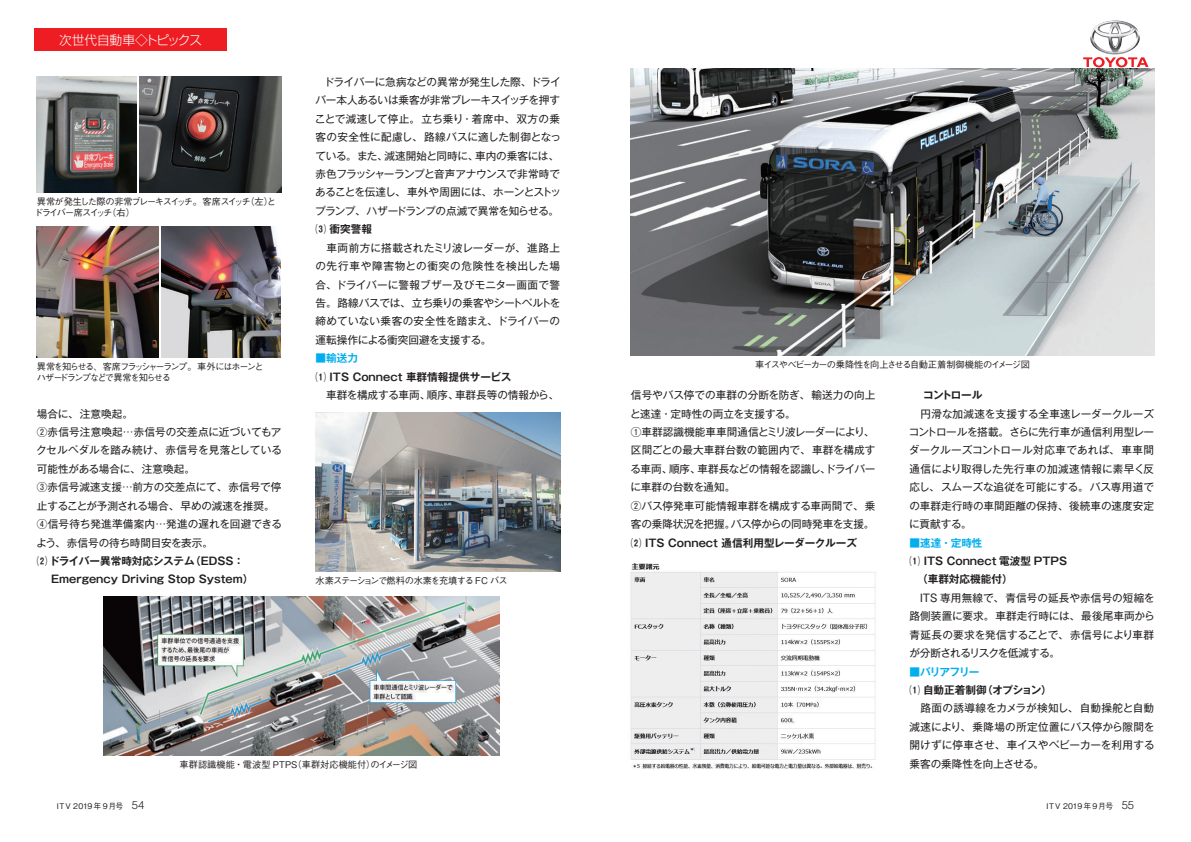
<style>
.page{position:relative;width:1191px;height:842px;background:#fff}
.page>*{position:absolute;margin:0;border:0;box-sizing:border-box;transform-origin:0 0}
.t1{font:300 12.8px "Shin Go Pr 5";letter-spacing:-.02em;color:#fff}
.t2{font:10.6px/18.4px "Gothic MB101 Pr 5";letter-spacing:-.005em;color:#231f20;text-align:justify}
.t3{font:10.6px/18.4px "Gothic MB101 Pr 5";letter-spacing:-.025em;color:#231f20}
.t4{font:700 10.6px/18.4px "Gothic MB101 Pr 5 De";color:#231f20}
.t5{font:700 10.6px "Gothic MB101 Pr 5 De";letter-spacing:-.025em;color:#00aeef}
.t6{font:700 10.6px "Gothic MB101 Pr 5 De";letter-spacing:-.035em;color:#231f20}
.t7{font:500 9.2px/11.3px "Gothic BBB Pr 5";letter-spacing:-.155em;color:#231f20}
.t8{font:500 9.2px/11.3px "Gothic BBB Pr 5";letter-spacing:-.15em;color:#231f20}
.t9{font:500 9.2px "Gothic BBB Pr 5";letter-spacing:-.12em;color:#231f20}
.t10{font:500 9.2px "Gothic BBB Pr 5";color:#231f20}
.t11{font:500 9.2px "Gothic BBB Pr 5";letter-spacing:-.095em;color:#231f20}
.t12{font:500 7.8px "Gothic BBB Pr 5";letter-spacing:.1em;color:#231f20}
.s1{font-family:"Helvetica";font-weight:300;font-size:11.3px}
</style>
<div class="page">
<img style="left:37px;top:77px;width:99px;height:116px">
<img style="left:37px;top:227px;width:122px;height:130px">
<img style="left:140px;top:77px;width:141px;height:116px">
<img style="left:162px;top:227px;width:119px;height:130px">
<img style="left:631px;top:68px;width:523px;height:288px">
<img style="left:630px;top:563px;width:246px;height:206px">
<img style="left:104px;top:597px;width:396px;height:158px">
<img style="left:315px;top:412px;width:245px;height:159px">
<img style="left:1090px;top:20px;width:49px;height:34px">
<svg style="left:1083px;top:57px;width:65px;height:10px"></svg>
<div style="left:34px;top:28px;width:193px;height:23px;background:#ee1d23"></div>
<p class="t1" style="left:59px;top:29px;width:145px">次世代自動車◇トピックス</p>
<p class="t3" style="left:315px;top:72px;width:248px">　ドライバーに急病などの異常が発生した際、ドライバー本人あるいは乗客が非常ブレーキスイッチを押すことで減速して停止。立ち乗り・着席中、双方の乗客の安全性に配慮し、路線バスに適した制御となっている。また、減速開始と同時に、車内の乗客には、赤色フラッシャーランプと音声アナウンスで非常時であることを伝達し、車外や周囲には、ホーンとストップランプ、ハザードランプの点滅で異常を知らせる。</p>
<p class="t4" style="left:315px;top:219px;width:58px">⑶ 衝突警報</p>
<p class="t2" style="left:315px;top:238px;width:246px">　車両前方に搭載されたミリ波レーダーが、進路上の先行車や障害物との衝突の危険性を検出した場合、ドライバーに警報ブザー及びモニター画面で警告。路線バスでは、立ち乗りの乗客やシートベルトを締めていない乗客の安全性を踏まえ、ドライバーの運転操作による衝突回避を支援する。</p>
<p class="t5" style="left:315px;top:349px;width:44px">■輸送力</p>
<p class="t4" style="left:315px;top:367px;width:197px">⑴ ITS Connect 車群情報提供サービス</p>
<p class="t2" style="left:315px;top:385px;width:245px">　車群を構成する車両、順序、車群長等の情報から、</p>
<p class="t4" style="left:923px;top:385px;width:61px">コントロール</p>
<p class="t2" style="left:908px;top:403px;width:247px">　円滑な加減速を支援する全車速レーダークルーズコントロールを搭載。さらに先行車が通信利用型レーダークルーズコントロール対応車であれば、車車間通信により取得した先行車の加減速情報に素早く反応し、スムーズな追従を可能にする。バス専用道での車群走行時の車間距離の保持、後続車の速度安定に貢献する。</p>
<p class="t5" style="left:909px;top:534px;width:75px">■速達・定時性</p>
<p class="t4" style="left:917px;top:551px;width:152px;text-indent:-8px">⑴ ITS Connect 電波型 PTPS（車群対応機能付）</p>
<p class="t2" style="left:909px;top:588px;width:247px">　ITS 専用無線で、青信号の延長や赤信号の短縮を路側装置に要求。車群走行時には、最後尾車両から青延長の要求を発信することで、赤信号により車群が分断されるリスクを低減する。</p>
<p class="t5" style="left:909px;top:663px;width:71px">■バリアフリー</p>
<p class="t6" style="left:909px;top:681px;width:144px">⑴ 自動正着制御（オプション）</p>
<p class="t2" style="left:909px;top:698px;width:247px">　路面の誘導線をカメラが検知し、自動操舵と自動減速により、乗降場の所定位置にバス停から隙間を開けずに停車させ、車イスやベビーカーを利用する乗客の乗降性を向上させる。</p>
<p class="t8" style="left:34px;top:195px;width:243px">異常が発生した際の非常ブレーキスイッチ。客席スイッチ（左）とドライバー席スイッチ（右）</p>
<p class="t9" style="left:755px;top:357px;width:276px">車イスやベビーカーの乗降性を向上させる自動正着制御機能のイメージ図</p>
<p class="t7" style="left:37px;top:360px;width:228px">異常を知らせる、客席フラッシャーランプ。車外にはホーンとハザードランプなどで異常を知らせる</p>
<p class="t2" style="left:630px;top:385px;width:247px;text-align:left">信号やバス停での車群の分断を防ぎ、輸送力の向上と速達・定時性の両立を支援する。<br>①車群認識機能車車間通信とミリ波レーダーにより、区間ごとの最大車群台数の範囲内で、車群を構成する車両、順序、車群長などの情報を認識し、ドライバーに車群の台数を通知。<br>②バス停発車可能情報車群を構成する車両間で、乗客の乗降状況を把握。バス停からの同時発車を支援。</p>
<p class="t4" style="left:631px;top:532px;width:227px">⑵ ITS Connect 通信利用型レーダークルーズ</p>
<p class="t2" style="left:36px;top:403px;width:247px;text-align:left">場合に、注意喚起。<br>②赤信号注意喚起…赤信号の交差点に近づいてもアクセルペダルを踏み続け、赤信号を見落としている可能性がある場合に、注意喚起。<br>③赤信号減速支援…前方の交差点にて、赤信号で停止することが予測される場合、早めの減速を推奨。<br>④信号待ち発進準備案内…発進の遅れを回避できるよう、赤信号の待ち時間目安を表示。</p>
<p class="t4" style="left:51px;top:551px;width:204px;text-indent:-14px">⑵ ドライバー異常時対応システム（EDSS ：<br>Emergency Driving Stop System）</p>
<p class="t11" style="left:315px;top:573px;width:194px">水素ステーションで燃料の水素を充填する FC バス</p>
<p class="t10" style="left:180px;top:757px;width:239px">車群認識機能・電波型 PTPS（車群対応機能付）のイメージ図</p>
<p class="t12" style="left:57px;top:800px;width:89px">ITV 2019年9月号 <span class="s1">54</span></p>
<p class="t12" style="left:1046px;top:800px;width:89px">ITV 2019年9月号 <span class="s1">55</span></p>
</div>
